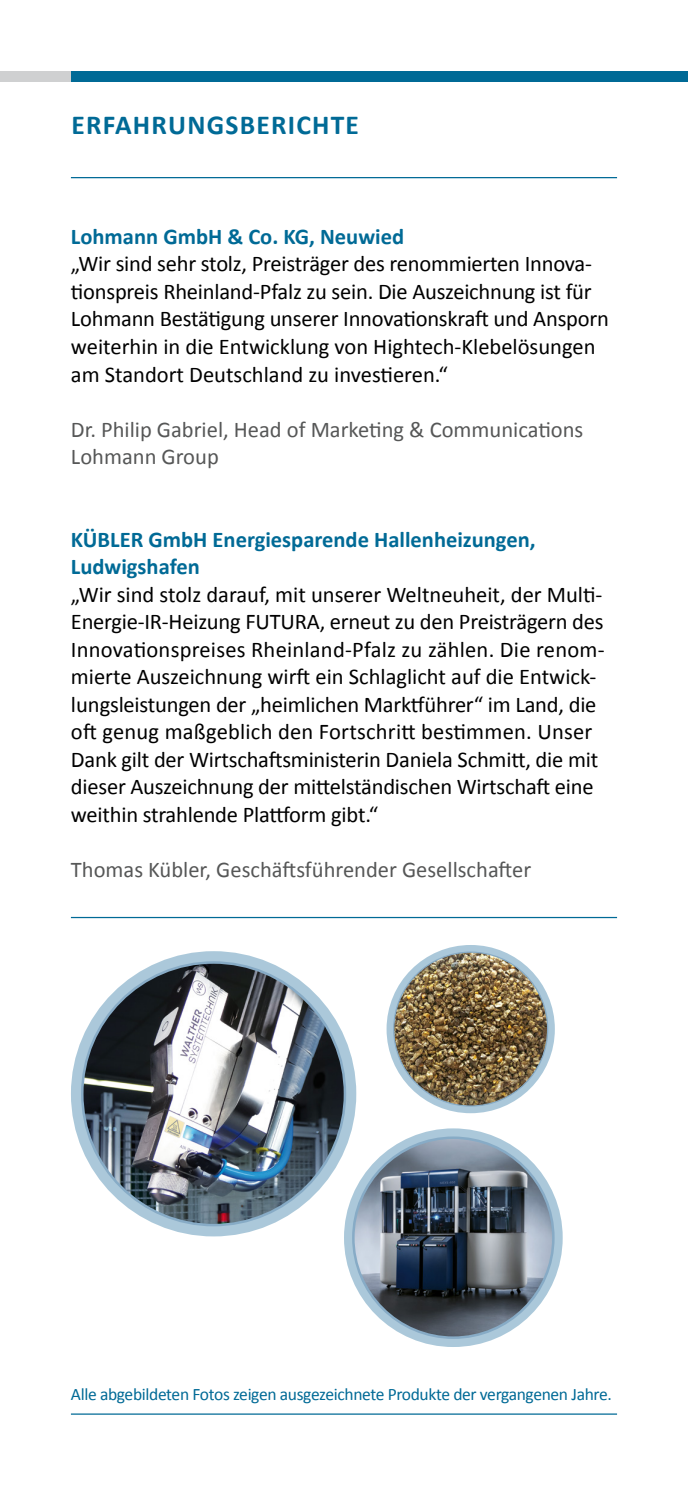
<style>
.page{position:relative;width:688px;height:1489px;background:#fff}
.page>*{position:absolute;margin:0;border:0;box-sizing:border-box;transform-origin:0 0}
.t1{font:700 27.5px "Calibri";letter-spacing:.045em;color:#006a96}
.t2{font:22.5px/27.5px "Calibri";letter-spacing:-.01em;color:#000}
.t3{font:22.5px/27.5px "Calibri";color:#565757}
.t4{font:700 22.5px/27.5px "Calibri";color:#006a96}
.t5{font:17.5px "Calibri";letter-spacing:-.02em;color:#006a96}
</style>
<div class="page">
<div style="left:71px;top:71px;width:616px;height:10px;background:#006a96"></div>
<div style="left:0;top:71px;width:71px;height:10px;background:#cfd0d1"></div>
<hr style="left:71px;top:177px;width:546px;height:1px;background:#006a96">
<hr style="left:71px;top:916px;width:546px;height:2px;background:#006a96">
<hr style="left:71px;top:1413px;width:546px;height:1px;background:#006a96">
<svg style="left:71px;top:951px;width:285px;height:285px;background:#a7c5d8"></svg>
<img style="left:82px;top:962px;width:263px;height:262px;border-radius:131px">
<svg style="left:344px;top:1128px;width:218px;height:218px;background:#a7c5d8"></svg>
<img style="left:353px;top:1137px;width:200px;height:200px;border-radius:100px">
<svg style="left:386px;top:944px;width:168px;height:169px;background:#abc6d8"></svg>
<img style="left:393px;top:952px;width:154px;height:153px;border-radius:77px">
<h2 class="t1" style="left:71px;top:105px;width:289px">ERFAHRUNGSBERICHTE</h2>
<h3 class="t4" style="left:71px;top:222px;width:334px">Lohmann GmbH &amp; Co. KG, Neuwied</h3>
<p class="t2" style="left:71px;top:249px;width:539px">„Wir sind sehr stolz, Preisträger des renommierten Innova&shy;tionspreis Rheinland-Pfalz zu sein. Die Auszeichnung ist für Lohmann Bestätigung unserer Innovationskraft und Ansporn weiterhin in die Entwicklung von Hightech-Klebelösungen am Standort Deutschland zu investieren.“</p>
<p class="t3" style="left:71px;top:414px;width:514px">Dr. Philip Gabriel, Head of Marketing &amp; Communications<br>Lohmann Group</p>
<h3 class="t4" style="left:71px;top:524px;width:466px">KÜBLER GmbH Energiesparende Hallenheizungen,<br>Ludwigshafen</h3>
<p class="t2" style="left:71px;top:579px;width:535px">„Wir sind stolz darauf, mit unserer Weltneuheit, der Multi-Energie-IR-Heizung FUTURA, erneut zu den Preisträgern des Innovationspreises Rheinland-Pfalz zu zählen. Die renom&shy;mierte Auszeichnung wirft ein Schlaglicht auf die Entwick&shy;lungsleistungen der „heimlichen Marktführer“ im Land, die oft genug maßgeblich den Fortschritt bestimmen. Unser Dank gilt der Wirtschaftsministerin Daniela Schmitt, die mit dieser Auszeichnung der mittelständischen Wirtschaft eine weithin strahlende Plattform gibt.“</p>
<p class="t3" style="left:71px;top:854px;width:462px">Thomas Kübler, Geschäftsführender Gesellschafter</p>
<p class="t5" style="left:71px;top:1381px;width:542px">Alle abgebildeten Fotos zeigen ausgezeichnete Produkte der vergangenen Jahre.</p>
</div>
